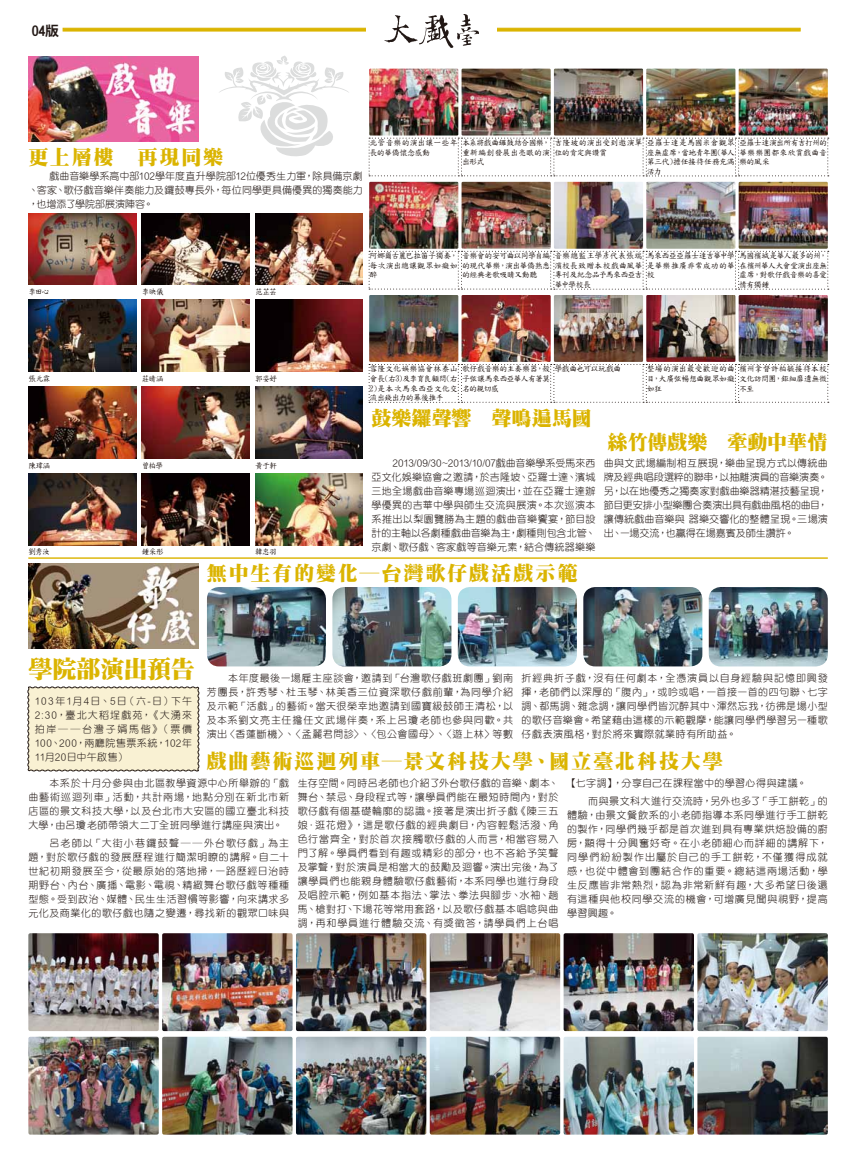
<style>
.page{position:relative;width:842px;height:1163px;background:#fff}
.page>*{position:absolute;margin:0;border:0;box-sizing:border-box;transform-origin:0 0}
.t1{font:24px "DF Ming UB HK BF";letter-spacing:-.01em;color:#dbb400}
.t2{font:20px "DF Ming UB HK BF";letter-spacing:.085em;color:#dbb400}
.t3{font:20px "DF Ming UB HK BF";letter-spacing:.005em;color:#dbb400}
.t4{font:20px "DF Ming UB HK BF";letter-spacing:-.005em;color:#dbb400}
.t5{font:14px "DFN Hei XB HK BF";color:#221815}
.t6{font:10px/14px "DF Yuan Lt HKP BF";letter-spacing:.05em;color:#221815;text-align:justify}
.t7{font:8px/9.6px "DF Kai Shu SB Estd BF";letter-spacing:-.055em;color:#221815;text-align:justify}
.t8{font:8px "DF Kai Shu SB Estd BF";letter-spacing:-.055em;color:#221815;scale:.95 1}
.t9{font:8px/9.6px "DF Kai Shu SB Estd BF";letter-spacing:-.015em;color:#221815}
.t10{font:8px/9.6px "DF Kai Shu SB Estd BF";letter-spacing:-.025em;color:#221815}
.t11{font:8px "DF Kai Shu SB Estd BF";letter-spacing:-.085em;color:#221815}
</style>
<div class="page">
<svg style="left:63px;top:28px;width:738px;height:4px;background:#dfbc1e"></svg>
<div style="left:366px;top:9px;width:131px;height:44px;background:#fff"></div>
<svg style="left:384px;top:14px;width:95px;height:34px"></svg>
<hr style="left:28px;top:557px;width:800px;height:1px;background:#dbb400">
<svg style="left:27px;top:686px;width:173px;height:85px;background:#f1e9cd"></svg>
<img style="left:28px;top:563px;width:170px;height:85px">
<img style="left:28px;top:57px;width:170px;height:85px">
<img style="left:28px;top:1036px;width:131px;height:98px">
<img style="left:697px;top:1036px;width:131px;height:98px">
<img style="left:430px;top:1036px;width:130px;height:98px">
<img style="left:564px;top:1036px;width:130px;height:98px">
<img style="left:296px;top:1036px;width:130px;height:98px">
<img style="left:162px;top:1036px;width:131px;height:98px">
<img style="left:28px;top:933px;width:131px;height:97px">
<img style="left:709px;top:587px;width:119px;height:79px">
<img style="left:207px;top:587px;width:119px;height:79px">
<img style="left:332px;top:587px;width:119px;height:79px">
<img style="left:458px;top:587px;width:119px;height:79px">
<img style="left:583px;top:587px;width:119px;height:79px">
<img style="left:697px;top:933px;width:131px;height:97px">
<img style="left:430px;top:933px;width:130px;height:97px">
<img style="left:564px;top:933px;width:130px;height:97px">
<img style="left:296px;top:933px;width:130px;height:97px">
<img style="left:162px;top:933px;width:131px;height:97px">
<img style="left:28px;top:473px;width:108px;height:72px">
<img style="left:28px;top:386px;width:108px;height:72px">
<img style="left:28px;top:300px;width:108px;height:71px">
<img style="left:28px;top:213px;width:108px;height:72px">
<img style="left:142px;top:473px;width:107px;height:72px">
<img style="left:142px;top:386px;width:107px;height:72px">
<img style="left:142px;top:300px;width:107px;height:71px">
<img style="left:142px;top:213px;width:107px;height:72px">
<img style="left:255px;top:473px;width:108px;height:72px">
<img style="left:255px;top:386px;width:108px;height:72px">
<img style="left:255px;top:300px;width:108px;height:71px">
<img style="left:255px;top:213px;width:108px;height:72px">
<img style="left:739px;top:295px;width:89px;height:67px">
<img style="left:554px;top:295px;width:89px;height:67px">
<img style="left:461px;top:295px;width:90px;height:67px">
<img style="left:369px;top:295px;width:89px;height:67px">
<img style="left:646px;top:295px;width:89px;height:67px">
<svg style="left:369px;top:364px;width:460px;height:39px"></svg>
<img style="left:739px;top:182px;width:89px;height:67px">
<img style="left:554px;top:182px;width:89px;height:67px">
<img style="left:461px;top:182px;width:90px;height:67px">
<img style="left:369px;top:182px;width:89px;height:67px">
<img style="left:646px;top:182px;width:89px;height:67px">
<svg style="left:369px;top:251px;width:460px;height:38px"></svg>
<img style="left:739px;top:69px;width:89px;height:66px">
<img style="left:554px;top:69px;width:89px;height:66px">
<img style="left:461px;top:69px;width:90px;height:66px">
<img style="left:369px;top:69px;width:89px;height:66px">
<img style="left:646px;top:69px;width:89px;height:66px">
<svg style="left:369px;top:138px;width:460px;height:38px"></svg>
<svg style="left:219px;top:56px;width:130px;height:101px"></svg>
<p class="t5" style="left:32px;top:24px;width:29px">04版</p>
<p class="t2" style="left:28px;top:147px;width:196px">更上層樓　再現同樂</p>
<p class="t6" style="left:28px;top:169px;width:336px;text-indent:21px">戲曲音樂學系高中部102學年度直升學院部12位優秀生力軍，除具備京劇、客家、歌仔戲音樂伴奏能力及鑼鼓專長外，每位同學更具備優異的獨奏能力，也增添了學院部展演陣容。</p>
<p class="t9" style="left:370px;top:138px;width:90px">北管音樂的演出讓一些年長的華僑懷念感動</p>
<p class="t7" style="left:462px;top:138px;width:90px">本系將戲曲鑼鼓結合國樂，重新編創發展出亮眼的演出形式</p>
<p class="t10" style="left:554px;top:138px;width:90px">吉隆坡的演出受到邀演單位的肯定與讚賞</p>
<p class="t7" style="left:647px;top:138px;width:90px">亞羅士達是馬國米倉觀眾座無虛席，當地青年團(華人第三代)擔任接待任務充滿活力</p>
<p class="t7" style="left:739px;top:138px;width:94px;text-align:left">亞羅士達演出所有吉打州的華樂樂團都來欣賞戲曲音樂的風采</p>
<p class="t8" style="left:28px;top:287px;width:24px">李田心</p>
<p class="t8" style="left:142px;top:287px;width:25px">李映儀</p>
<p class="t8" style="left:255px;top:287px;width:24px">范芷芸</p>
<p class="t7" style="left:370px;top:251px;width:90px">阿娜爾古麗巴拉笛子獨奏，每次演出總讓觀眾如癡如醉</p>
<p class="t7" style="left:462px;top:251px;width:90px">音樂會的安可曲以同學自編的現代華樂，演出華僑熟悉的經典老歌吸睛又動聽</p>
<p class="t7" style="left:554px;top:251px;width:90px">音樂總監王學彥代表張瑞濱校長致贈本校戲曲風華專刊及紀念品予馬來西亞吉華中學校長</p>
<p class="t7" style="left:647px;top:251px;width:90px">馬來西亞亞羅士達吉華中學是華樂推廣非常成功的華校</p>
<p class="t7" style="left:739px;top:251px;width:90px">馬國檳城是華人最多的州，在檳州華人大會堂演出座無虛席，對歌仔戲音樂的喜愛情有獨鍾</p>
<p class="t8" style="left:28px;top:374px;width:25px">張元霖</p>
<p class="t8" style="left:142px;top:374px;width:25px">莊晴涵</p>
<p class="t8" style="left:255px;top:374px;width:25px">郭姿妤</p>
<p class="t7" style="left:370px;top:364px;width:90px">雪隆文化娛樂協會林泰山會長(右3)及李育良顧問(右2)是本次馬來西亞文化交流出錢出力的幕後推手</p>
<p class="t7" style="left:462px;top:364px;width:90px">歌仔戲音樂的主奏樂器，殼子弦讓馬來西亞華人有著莫名的親切感</p>
<p class="t11" style="left:554px;top:365px;width:68px">學戲曲也可以玩戲曲</p>
<p class="t7" style="left:647px;top:364px;width:90px">整場的演出最受歡迎的曲目，大廣弦暢想曲觀眾如癡如狂</p>
<p class="t7" style="left:739px;top:364px;width:90px">檳州拿督許柏毓接待本校文化訪問團，鉅細靡遺無微不至</p>
<p class="t3" style="left:371px;top:407px;width:222px">鼓樂鑼聲響　聲鳴遍馬國</p>
<p class="t4" style="left:607px;top:431px;width:222px">絲竹傳戲樂　牽動中華情</p>
<p class="t8" style="left:28px;top:461px;width:25px">陳瑋涵</p>
<p class="t8" style="left:28px;top:548px;width:24px">劉秀汝</p>
<p class="t8" style="left:142px;top:461px;width:24px">曾柏學</p>
<p class="t8" style="left:142px;top:548px;width:25px">鍾采彤</p>
<p class="t8" style="left:255px;top:461px;width:25px">黃于軒</p>
<p class="t8" style="left:255px;top:548px;width:24px">韓忠羽</p>
<p class="t6" style="left:371px;top:456px;width:225px;text-indent:21px">2013/09/30~2013/10/07戲曲音樂學系受馬來西亞文化娛樂協會之邀請，於吉隆坡、亞羅士達、濱城三地全場戲曲音樂專場巡迴演出，並在亞羅士達辦學優異的吉華中學與師生交流與展演。本次巡演本系推出以梨園覽勝為主題的戲曲音樂饗宴，節目設計的主軸以各劇種戲曲音樂為主，劇種則包含北管、京劇、歌仔戲、客家戲等音樂元素，結合傳統器樂樂</p>
<p class="t6" style="left:604px;top:456px;width:225px">曲與文武場編制相互展現，樂曲呈現方式以傳統曲牌及經典唱段選粹的聯串，以抽離演員的音樂演奏。另，以在地優秀之獨奏家對戲曲樂器精湛技藝呈現，節目更安排小型樂團合奏演出具有戲曲風格的曲目，讓傳統戲曲音樂與 器樂交響化的整體呈現。三場演出、一場交流，也贏得在場嘉賓及師生讚許。</p>
<p class="t2" style="left:207px;top:563px;width:372px">無中生有的變化─台灣歌仔戲活戲示範</p>
<p class="t1" style="left:28px;top:656px;width:168px">學院部演出預告</p>
<p class="t6" style="left:207px;top:671px;width:308px;text-indent:21px">本年度最後一場雇主座談會，邀請到「台灣歌仔戲班劇團」劉南芳團長，許秀琴、杜玉琴、林美香三位資深歌仔戲前輩，為同學介紹及示範「活戲」的藝術。當天很榮幸地邀請到國寶級鼓師王清松，以及本系劉文亮主任擔任文武場伴奏，系上呂瓊老師也參與同歡。共演出〈香蓮斷機〉、〈孟麗君問診〉、〈包公會國母〉、〈遊上林〉等數</p>
<p class="t6" style="left:522px;top:671px;width:308px">折經典折子戲，沒有任何劇本，全憑演員以自身經驗與記憶即興發揮，老師們以深厚的「腹內」，或吟或唱，一首接一首的四句聯、七字調、都馬調、雜念調，讓同學們皆沉醉其中、渾然忘我，彷彿是場小型的歌仔音樂會。希望藉由這樣的示範觀摩，能讓同學們學習另一種歌仔戲表演風格，對於將來實際就業時有所助益。</p>
<p class="t6" style="left:28px;top:776px;width:262px;text-indent:21px">本系於十月分參與由北區教學資源中心所舉辦的「戲曲藝術巡迴列車」活動，共計兩場，地點分別在新北市新店區的景文科技大學，以及台北市大安區的國立臺北科技大學，由呂瓊老師帶領大二丁全班同學進行講座與演出。</p>
<p class="t6" style="left:28px;top:836px;width:262px;text-indent:21px">呂老師以「大街小巷鑼鼓聲──外台歌仔戲」為主題，對於歌仔戲的發展歷程進行簡潔明瞭的講解。自二十世紀初期發展至今，從最原始的落地掃，一路歷經日治時期野台、內台、廣播、電影、電視、精緻舞台歌仔戲等種種型態。受到政治、媒體、民生生活習慣等影響，向來講求多元化及商業化的歌仔戲也隨之變遷，尋找新的觀眾口味與</p>
<p class="t6" style="left:35px;top:694px;width:159px">103年1月4日、5日（六-日）下午2:30，臺北大稻埕戲苑，《大湧來拍岸──台灣子婿馬偕》（票價100、200，兩廳院售票系統，102年11月20日中午啟售）</p>
<p class="t2" style="left:206px;top:751px;width:518px">戲曲藝術巡迴列車─景文科技大學、國立臺北科技大學</p>
<p class="t6" style="left:298px;top:776px;width:262px">生存空間。同時呂老師也介紹了外台歌仔戲的音樂、劇本、舞台、禁忌、身段程式等，讓學員們能在最短時間內，對於歌仔戲有個基礎輪廓的認識。接著是演出折子戲《陳三五娘．逛花燈》，這是歌仔戲的經典劇目，內容輕鬆活潑、角色行當齊全，對於首次接觸歌仔戲的人而言，相當容易入門了解。學員們看到有趣或精彩的部分，也不吝給予笑聲及掌聲，對於演員是相當大的鼓勵及迴響。演出完後，為了讓學員們也能親身體驗歌仔戲藝術，本系同學也進行身段及唱腔示範，例如基本指法、掌法、拳法與腳步、水袖、趟馬、槍對打、下場花等常用套路，以及歌仔戲基本唱唸與曲調，再和學員進行體驗交流、有獎徵答，請學員們上台唱</p>
<p class="t6" style="left:588px;top:773px;width:241px;line-height:18.2px;text-indent:-21px">【七字調】，分享自己在課程當中的學習心得與建議。<br>而與景文科大進行交流時，另外也多了「手工餅乾」的</p>
<p class="t6" style="left:567px;top:808px;width:262px">體驗，由景文餐飲系的小老師指導本系同學進行手工餅乾的製作，同學們幾乎都是首次進到具有專業烘焙設備的廚房，顯得十分興奮好奇。在小老師細心而詳細的講解下，同學們紛紛製作出屬於自己的手工餅乾，不僅獲得成就感，也從中體會到團結合作的重要。總結這兩場活動，學生反應皆非常熱烈，認為非常新鮮有趣，大多希望日後還有這種與他校同學交流的機會，可增廣見聞與視野，提高學習興趣。</p>
</div>
